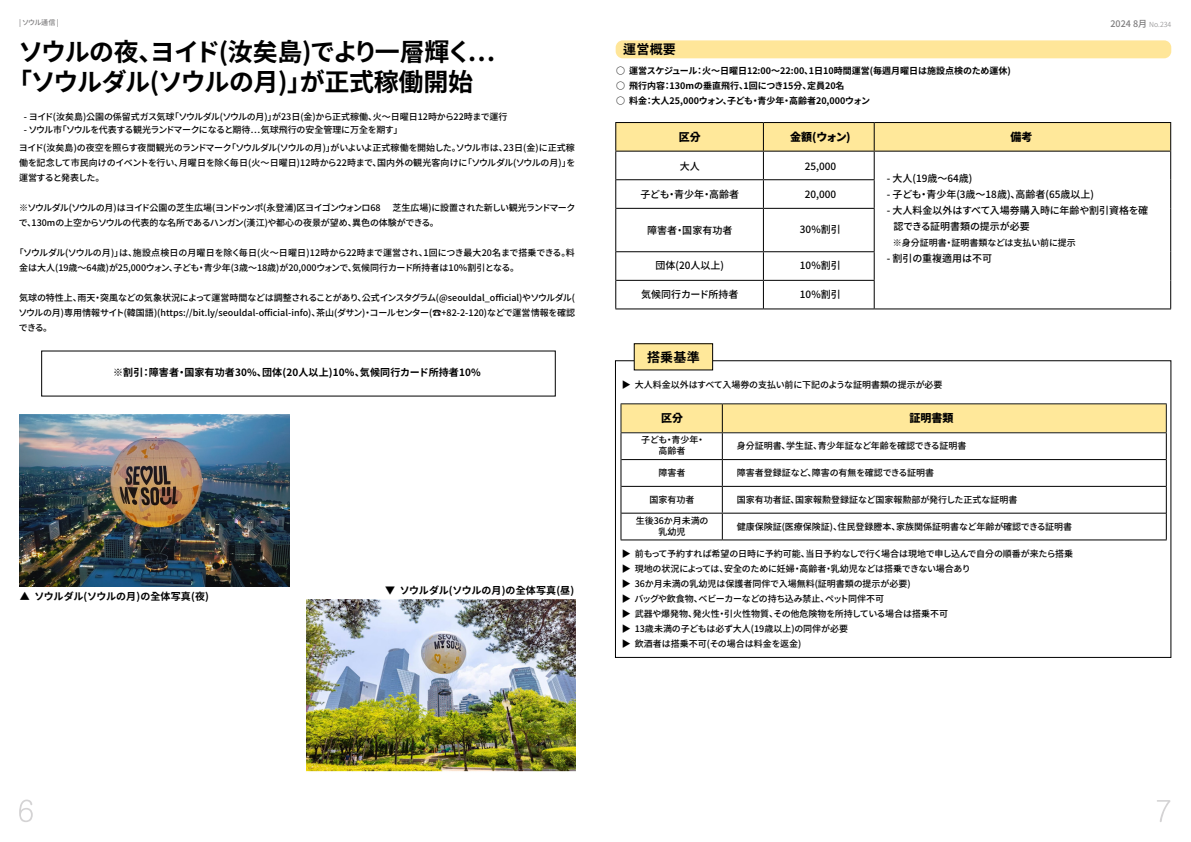
<style>
.page{position:relative;width:1191px;height:842px;background:#fff}
.page>*{position:absolute;margin:0;border:0;box-sizing:border-box;transform-origin:0 0}
.t1{font:700 25px/30px "Noto Sans CJ Kkr";letter-spacing:-.025em;color:#000}
.t2{font:700 13px "Noto Sans CJ Kkr";letter-spacing:.015em;color:#000}
.t3{font:900 11px "Noto Sans CJ Kkr";color:#000}
.t4{font:500 10px/16px "Noto Sans CJ Kkr";color:#000}
.t5{font:700 10px "Noto Sans CJ Kkr";letter-spacing:.015em;color:#000}
.t6{font:500 9px/15px "Noto Sans CJ Kkr";letter-spacing:-.005em;color:#000}
.t7{font:700 9px "Noto Sans CJ Kkr";color:#000}
.t8{font:500 9px "Noto Sans CJ Kkr";letter-spacing:-.055em;color:#000}
.t9{font:500 9px "Noto Sans CJ Kkr";letter-spacing:-.045em;color:#000}
.t10{font:500 9px "Noto Sans CJ Kkr";color:#7d7c7d}
.t11{font:500 7px "Noto Sans CJ Kkr";letter-spacing:-.065em;color:#7d7c7d}
.s1{font-weight:300;font-size:7px}
</style>
<div class="page">
<svg style="left:19px;top:799px;width:14px;height:23px"></svg>
<svg style="left:1157px;top:800px;width:13px;height:22px"></svg>
<img style="left:20px;top:414px;width:269px;height:173px">
<img style="left:306px;top:600px;width:269px;height:172px">
<hr style="left:620px;top:540px;width:102px;height:1px;background:#000">
<hr style="left:722px;top:540px;width:444px;height:1px;background:#000">
<hr style="left:620px;top:403px;width:102px;height:1px;background:#12171a">
<hr style="left:722px;top:403px;width:444px;height:1px;background:#12171a">
<svg style="left:620px;top:404px;width:547px;height:136px"></svg>
<hr style="left:620px;top:432px;width:102px;height:1px;background:#12171a">
<hr style="left:722px;top:432px;width:444px;height:1px;background:#12171a">
<div style="left:634px;top:344px;width:78px;height:26px;background:#ffe89a"></div>
<hr style="left:615px;top:208px;width:1px;height:44px;background:#000">
<hr style="left:1170px;top:208px;width:1px;height:44px;background:#000">
<svg style="left:615px;top:252px;width:1px;height:57px"></svg>
<svg style="left:1170px;top:252px;width:1px;height:57px"></svg>
<hr style="left:615px;top:309px;width:148px;height:1px;background:#000">
<hr style="left:763px;top:309px;width:111px;height:1px;background:#000">
<hr style="left:874px;top:309px;width:297px;height:1px;background:#000">
<hr style="left:616px;top:208px;width:147px;height:1px;background:#000">
<hr style="left:763px;top:208px;width:111px;height:1px;background:#000">
<hr style="left:763px;top:209px;width:1px;height:42px;background:#000">
<hr style="left:873px;top:209px;width:1px;height:42px;background:#000">
<hr style="left:616px;top:251px;width:147px;height:1px;background:#000">
<hr style="left:763px;top:251px;width:111px;height:1px;background:#000">
<hr style="left:616px;top:280px;width:147px;height:1px;background:#000">
<hr style="left:763px;top:280px;width:111px;height:1px;background:#000">
<svg style="left:763px;top:252px;width:1px;height:57px"></svg>
<svg style="left:873px;top:252px;width:1px;height:57px"></svg>
<hr style="left:615px;top:122px;width:148px;height:1px;background:#000">
<hr style="left:763px;top:122px;width:111px;height:1px;background:#000">
<hr style="left:874px;top:122px;width:297px;height:1px;background:#000">
<svg style="left:615px;top:123px;width:556px;height:85px"></svg>
<hr style="left:874px;top:151px;width:297px;height:1px;background:#000">
<div style="left:615px;top:40px;width:556px;height:18px;background:#ffe699;border-radius:7px"></div>
<p class="t11" style="left:19px;top:19px;width:41px">| ソウル通信 |</p>
<p class="t10" style="left:1110px;top:19px;width:62px">2024 8月 <span class="s1">No.234</span></p>
<h1 class="t1" style="left:7px;top:37px;width:490px;text-indent:11px">ソウルの夜、ヨイド(汝矣島)でより一層輝く…「ソウルダル(ソウルの月)」が正式稼働開始</h1>
<p class="t6" style="left:24px;top:109px;width:485px">- ヨイド(汝矣島)公園の係留式ガス気球「ソウルダル(ソウルの月)」が23日(金)から正式稼働、火～日曜日12時から22時まで運行</p>
<p class="t9" style="left:24px;top:124px;width:380px">- ソウル市「ソウルを代表する観光ランドマークになると期待…気球飛行の安全管理に万全を期す」</p>
<p class="t6" style="left:19px;top:140px;width:558px;text-align:justify">ヨイド(汝矣島)の夜空を照らす夜間観光のランドマーク「ソウルダル(ソウルの月)」がいよいよ正式稼働を開始した。ソウル市は、23日(金)に正式稼働を記念して市民向けのイベントを行い、月曜日を除く毎日(火～日曜日)12時から22時まで、国内外の観光客向けに「ソウルダル(ソウルの月)」を運営すると発表した。</p>
<p class="t8" style="left:19px;top:202px;width:363px">※ソウルダル(ソウルの月)はヨイド公園の芝生広場(ヨンドゥンポ(永登浦)区ヨイゴンウォンロ68</p>
<p class="t6" style="left:19px;top:200px;width:558px;text-indent:373px">芝生広場)に設置された新しい観光ランドマークで、130mの上空からソウルの代表的な名所であるハンガン(漢江)や都心の夜景が望め、異色の体験ができる。</p>
<p class="t6" style="left:19px;top:245px;width:557px;text-indent:-4px">「ソウルダル(ソウルの月)」は、施設点検日の月曜日を除く毎日(火～日曜日)12時から22時まで運営され、1回につき最大20名まで搭乗できる。料金は大人(19歳～64歳)が25,000ウォン、子ども・青少年(3歳～18歳)が20,000ウォンで、気候同行カード所持者は10%割引となる。</p>
<p class="t6" style="left:19px;top:290px;width:558px;text-align:justify">気球の特性上、雨天・突風などの気象状況によって運営時間などは調整されることがあり、公式インスタグラム(@seouldal_official)やソウルダル(ソウルの月)専用情報サイト(韓国語)(https://bit.ly/seouldal-official-info)、茶山(ダサン)・コールセンター(☎+82-2-120)などで運営情報を確認できる。</p>
<p class="t5" style="left:113px;top:367px;width:369px">※割引：障害者・国家有功者30%、団体(20人以上)10%、気候同行カード所持者10%</p>
<p class="t5" style="left:20px;top:590px;width:191px">▲ ソウルダル(ソウルの月)の全体写真(夜)</p>
<p class="t5" style="left:385px;top:584px;width:190px">▼ ソウルダル(ソウルの月)の全体写真(昼)</p>
<h2 class="t2" style="left:623px;top:42px;width:54px">運営概要</h2>
<p class="t7" style="left:616px;top:66px;width:396px">○ 運営スケジュール：火～日曜日12:00～22:00、1日10時間運営(毎週月曜日は施設点検のため運休)</p>
<p class="t7" style="left:616px;top:81px;width:230px">○ 飛行内容：130mの垂直飛行、1回につき15分、定員20名</p>
<p class="t7" style="left:616px;top:96px;width:256px">○ 料金：大人25,000ウォン、子ども・青少年・高齢者20,000ウォン</p>
<p class="t3" style="left:679px;top:131px;width:23px">区分</p>
<p class="t3" style="left:790px;top:131px;width:62px">金額(ウォン)</p>
<p class="t3" style="left:1010px;top:131px;width:24px">備考</p>
<p class="t4" style="left:680px;top:159px;width:21px">大人</p>
<p class="t4" style="left:804px;top:159px;width:33px">25,000</p>
<p class="t4" style="left:640px;top:186px;width:100px">子ども・青少年・高齢者</p>
<p class="t4" style="left:647px;top:222px;width:86px">障害者・国家有功者</p>
<p class="t4" style="left:886px;top:171px;width:87px">- 大人(19歳～64歳)</p>
<p class="t4" style="left:886px;top:187px;width:209px">- 子ども・青少年(3歳～18歳)、高齢者(65歳以上)</p>
<p class="t4" style="left:893px;top:203px;width:256px;text-indent:-7px">- 大人料金以外はすべて入場券購入時に年齢や割引資格を確認できる証明書類の提示が必要</p>
<p class="t6" style="left:893px;top:236px;width:184px">※身分証明書・証明書類などは支払い前に提示</p>
<p class="t4" style="left:886px;top:251px;width:107px">- 割引の重複適用は不可</p>
<p class="t4" style="left:804px;top:186px;width:33px">20,000</p>
<p class="t4" style="left:800px;top:222px;width:42px">30%割引</p>
<p class="t4" style="left:655px;top:258px;width:70px">団体(20人以上)</p>
<p class="t4" style="left:800px;top:258px;width:42px">10%割引</p>
<p class="t4" style="left:641px;top:287px;width:99px">気候同行カード所持者</p>
<p class="t4" style="left:800px;top:286px;width:42px">10%割引</p>
<h2 class="t2" style="left:647px;top:350px;width:54px">搭乗基準</h2>
<p class="t6" style="left:621px;top:377px;width:322px">▶ 大人料金以外はすべて入場券の支払い前に下記のような証明書類の提示が必要</p>
<p class="t3" style="left:661px;top:412px;width:23px">区分</p>
<p class="t3" style="left:909px;top:412px;width:45px">証明書類</p>
<p class="t6" style="left:641px;top:435px;width:66px;line-height:10.8px;text-align:center">子ども・青少年・高齢者</p>
<p class="t6" style="left:736px;top:439px;width:231px">身分証明書、学生証、青少年証など年齢を確認できる証明書</p>
<p class="t6" style="left:658px;top:465px;width:28px">障害者</p>
<p class="t6" style="left:736px;top:465px;width:199px">障害者登録証など、障害の有無を確認できる証明書</p>
<p class="t6" style="left:636px;top:515px;width:74px;line-height:10.8px;text-align:center">生後36か月未満の乳幼児</p>
<p class="t6" style="left:736px;top:520px;width:337px">健康保険証(医療保険証)、住民登録謄本、家族関係証明書など年齢が確認できる証明書</p>
<p class="t6" style="left:649px;top:493px;width:46px">国家有功者</p>
<p class="t6" style="left:736px;top:493px;width:282px">国家有功者証、国家報勲登録証など国家報勲部が発行した正式な証明書</p>
<p class="t6" style="left:621px;top:547px;width:453px">▶ 前もって予約すれば希望の日時に予約可能、当日予約なしで行く場合は現地で申し込んで自分の順番が来たら搭乗▶ 現地の状況によっては、安全のために妊婦・高齢者・乳幼児などは搭乗できない場合あり<br>▶ 36か月未満の乳幼児は保護者同伴で入場無料(証明書類の提示が必要)<br>▶ バッグや飲食物、ベビーカーなどの持ち込み禁止、ペット同伴不可<br>▶ 武器や爆発物、発火性・引火性物質、その他危険物を所持している場合は搭乗不可<br>▶ 13歳未満の子どもは必ず大人(19歳以上)の同伴が必要<br>▶ 飲酒者は搭乗不可(その場合は料金を返金)</p>
</div>
